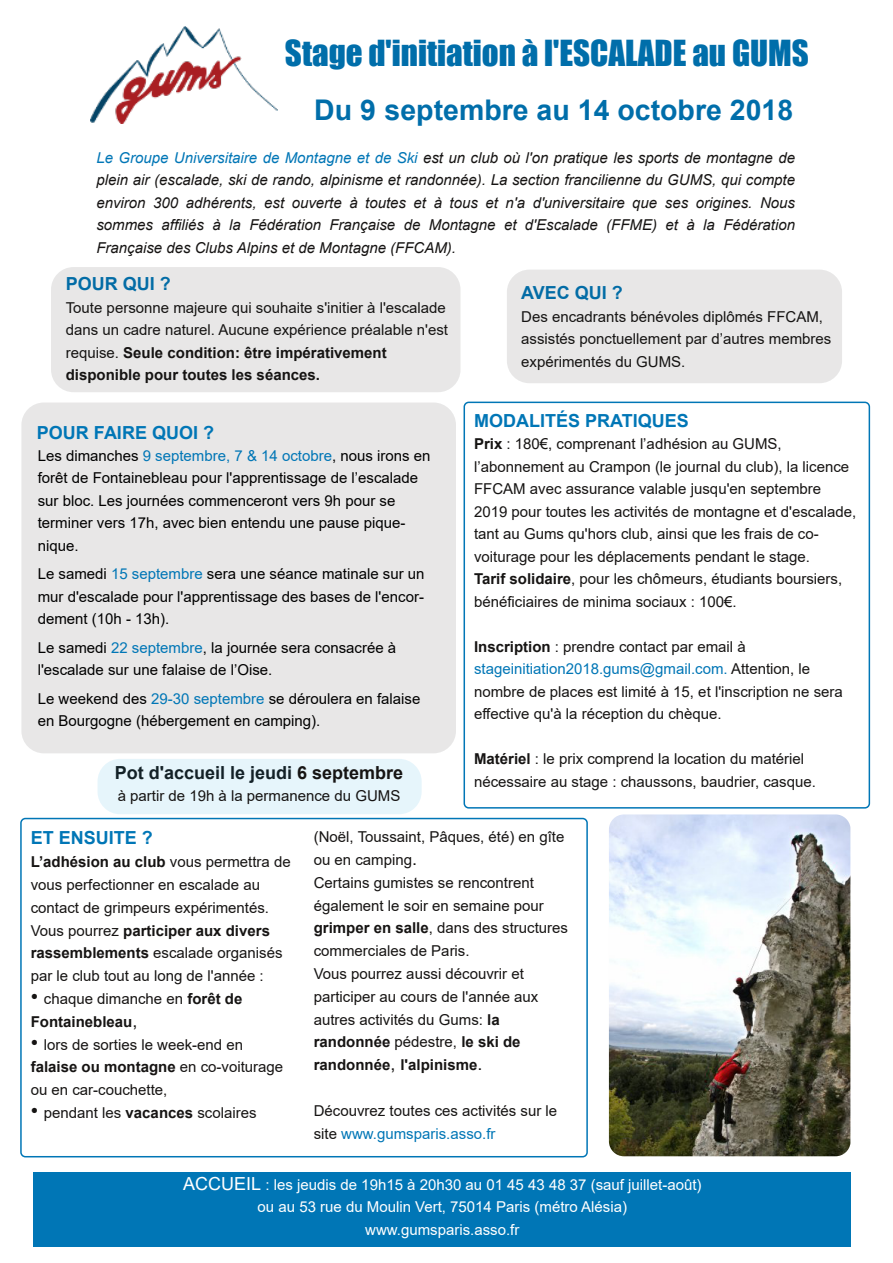
<style>
.page{position:relative;width:893px;height:1263px;background:#fff}
.page>*{position:absolute;margin:0;border:0;box-sizing:border-box;transform-origin:0 0}
.t1{font:33px "Impact";color:#006eaa}
.t2{font:700 28.5px "Arial";color:#006eaa}
.t3{font:700 18px "Arial";color:#0076b6}
.t4{font:700 18px "Arial";color:#161413}
.t5{font:15px/22.8px "Arial";color:#161413}
.t6{font:15px/22.5px "Arial";color:#000}
.t7{font:italic 15px/22.5px "Arial";color:#161413;text-align:justify}
.t8{font:15px/22.5px "Arial";color:#fff;text-align:center}
.t9{font:700 15px/22.8px "Arial";color:#161413}
.s1{color:#0076b6}
.s2{font-weight:700}
.s3{font-style:inherit}
.s4{font-weight:400;font-size:21px}
.s5{font-weight:400}
.s6{font-weight:400;font-size:18px}
.s7{font-size:21px}
.s8{font-size:18px}
</style>
<div class="page">
<div style="left:21px;top:402px;width:435px;height:351px;background:#e8e7e7;border-radius:22px"></div>
<div style="left:20px;top:818px;width:568px;height:339px;border:2px solid #0076b6;border-radius:4px"></div>
<div style="left:463px;top:402px;width:407px;height:407px;border:2px solid #0076b6;border-radius:4px"></div>
<div style="left:33px;top:1172px;width:818px;height:75px;background:#0076b6"></div>
<img style="left:609px;top:814px;width:241px;height:342px">
<div style="left:507px;top:270px;width:335px;height:113px;background:#e8e7e7;border-radius:23px"></div>
<div style="left:98px;top:759px;width:324px;height:55px;background:#e6f5fb;border-radius:22px"></div>
<div style="left:51px;top:267px;width:409px;height:125px;background:#e8e7e7;border-radius:22px"></div>
<img style="left:90px;top:27px;width:188px;height:96px">
<h1 class="t1" style="left:285px;top:28px;width:526px">Stage d'initiation à l'ESCALADE au GUMS</h1>
<h2 class="t2" style="left:314px;top:90px;width:481px">Du 9 septembre au 14 octobre 2018</h2>
<p class="t7" style="left:96px;top:146px;width:700px"><span class="s1">Le Groupe Universitaire de Montagne et de Ski</span> est un club où l'on pratique les sports de montagne de plein air (escalade, ski de rando, alpinisme et randonnée). La section francilienne du GUMS, qui compte environ 300 adhérents, est ouverte à toutes et à tous et n'a d'universitaire que ses origines. Nous sommes affiliés à la Fédération Française de Montagne et d'Escalade (FFME) et à la Fédération Française des Clubs Alpins et de Montagne (FFCAM).</p>
<p class="t3" style="left:521px;top:280px;width:103px">AVEC QUI ?</p>
<p class="t5" style="left:521px;top:305px;width:312px">Des encadrants bénévoles diplômés FFCAM, assistés ponctuellement par d’autres membres expérimentés du GUMS.</p>
<p class="t3" style="left:66px;top:271px;width:107px">POUR QUI ?</p>
<p class="t5" style="left:66px;top:296px;width:384px">Toute personne majeure qui souhaite s'initier à l'escalade dans un cadre naturel. Aucune expérience préalable n'est requise. <span class="s2">Seule condition: être impérativement disponible pour toutes les séances.</span></p>
<p class="t3" style="left:37px;top:420px;width:179px">POUR FAIRE QUOI ?</p>
<p class="t6" style="left:38px;top:444px;width:394px">Les dimanches <span class="s1">9 septembre, 7 &amp; 14 octobre</span>, nous irons en forêt de Fontainebleau pour l'apprentissage de l’escalade sur bloc. Les journées commenceront vers 9h pour se terminer vers 17h, avec bien entendu une pause pique&shy;nique.</p>
<p class="t6" style="left:38px;top:563px;width:388px;text-align:justify">Le <span class="s3">samedi</span> <span class="s1">15</span> <span class="s1">septembre</span> sera une séance <span class="s3">matinale</span> sur un mur d'escalade pour l'apprentissage des bases de l'encor&shy;dement (1<span class="s3">0h</span> - <span class="s3">13h</span>).</p>
<p class="t6" style="left:38px;top:636px;width:360px">Le samedi <span class="s1">22 septembre</span>, la journée sera consacrée à l'escalade sur une falaise de l’Oise.</p>
<p class="t6" style="left:38px;top:687px;width:384px">Le weekend des <span class="s1">29-30 septembre</span> se déroulera en falaise en Bourgogne (hébergement en camping).</p>
<p class="t4" style="left:115px;top:760px;width:290px">Pot d'accueil le jeudi 6 septembre</p>
<p class="t5" style="left:118px;top:785px;width:284px">à partir de 19h à la permanence du GUMS</p>
<p class="t3" style="left:474px;top:408px;width:216px">MODALITÉS PRATIQUES</p>
<p class="t5" style="left:474px;top:433px;width:384px"><span class="s2">Prix</span> : 180€, comprenant l’adhésion au GUMS, l’abonnement au Crampon (le journal du club), la licence FFCAM avec assurance valable jusqu'en septembre 2019 pour toutes les activités de montagne et d'escalade, tant au Gums qu'hors club, ainsi que les frais de co&shy;voiturage pour les déplacements pendant le stage.<br><span class="s2">Tarif solidaire</span>, pour les chômeurs, étudiants boursiers, bénéficiaires de minima sociaux : 100€.</p>
<p class="t5" style="left:474px;top:635px;width:370px"><span class="s2">Inscription</span> : prendre contact par email à <span class="s1">stageinitiation2018.gums@gmail.com.</span> Attention, le nombre de places est limité à 15, et l'inscription ne sera effective qu'à la réception du chèque.</p>
<p class="t5" style="left:474px;top:748px;width:343px"><span class="s2">Matériel</span> : le prix comprend la location du matériel nécessaire au stage : chaussons, baudrier, casque.</p>
<p class="t3" style="left:31px;top:825px;width:124px">ET ENSUITE ?</p>
<p class="t5" style="left:31px;top:850px;width:262px"><span class="s2">L’adhésion au club</span> vous permettra de vous perfectionner en escalade au contact de grimpeurs expérimentés.<br>Vous pourrez <span class="s2">participer aux divers rassemblements</span> escalade organisés par le club tout au long de l'année :</p>
<p class="t9" style="left:31px;top:987px;width:213px"><span class="s4">•</span> <span class="s5">chaque dimanche en</span> forêt de<br>Fontainebleau<span class="s6">,</span></p>
<p class="t5" style="left:31px;top:1033px;width:254px"><span class="s7">•</span> lors de sorties le week-end en <span class="s2">falaise ou montagne</span> en co-voiturage ou en car-couchette,</p>
<p class="t5" style="left:31px;top:1101px;width:227px"><span class="s7">•</span> pendant les <span class="s2">vacances</span> scolaires</p>
<p class="t5" style="left:314px;top:825px;width:256px">(Noël, Toussaint, Pâques, été) en gîte ou en camping<span class="s8">.<br></span>Certains gumistes se rencontrent également le soir en semaine pour <span class="s2">grimper en salle</span>, dans des structures commerciales de Paris.<br>Vous pourrez aussi découvrir et participer au cours de l'année aux autres activités du Gums: <span class="s2">la randonnée</span> pédestre, <span class="s2">le ski de randonnée</span><span class="s8">,</span> <span class="s2">l'alpinisme</span><span class="s8">.</span></p>
<p class="t5" style="left:314px;top:1099px;width:245px">Découvrez toutes ces activités sur le site <span class="s1">www.gumsparis.asso.fr</span></p>
<p class="t8" style="left:183px;top:1173px;width:520px"><span class="s8">ACCUEIL</span> : les jeudis de 19h15 à 20h30 au 01 45 43 48 37 (sauf juillet-août) ou au 53 rue du Moulin Vert, 75014 Paris (métro Alésia) www.gumsparis.asso.fr</p>
</div>
